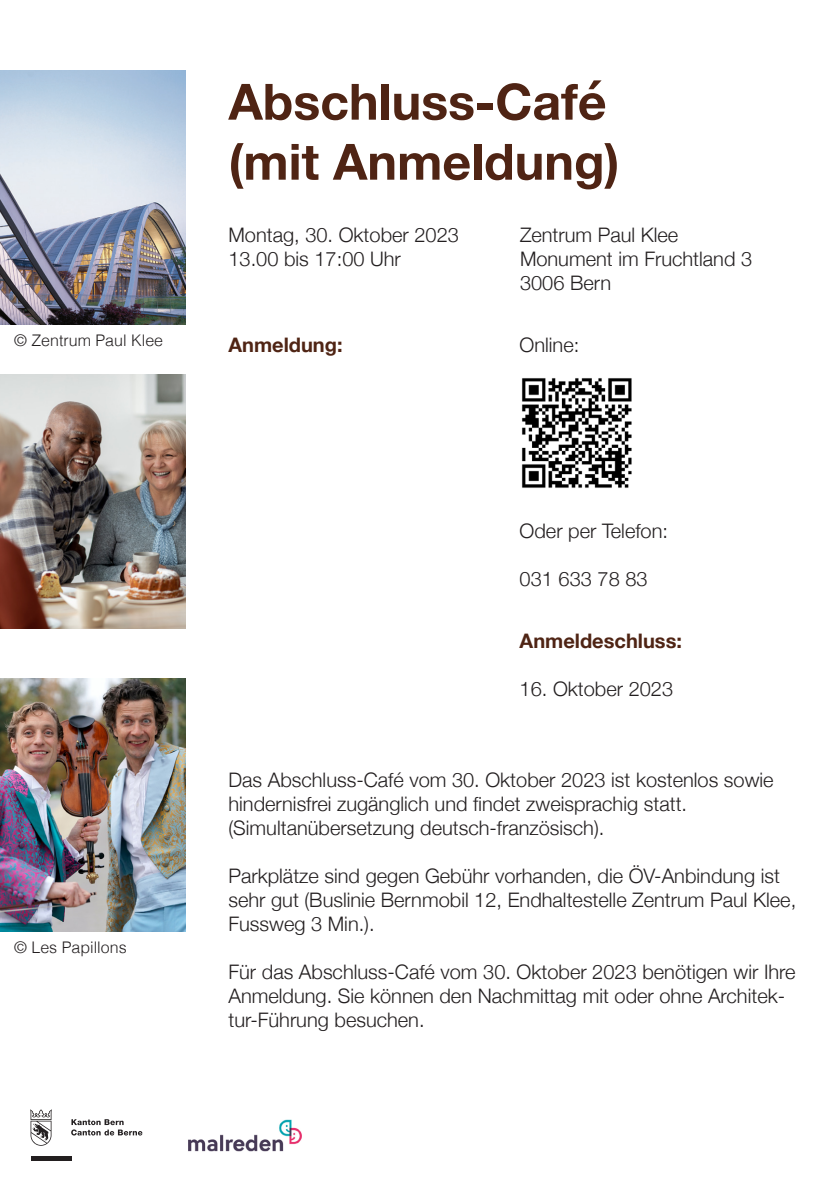
<style>
.page{position:relative;width:840px;height:1191px;background:#fff}
.page>*{position:absolute;margin:0;border:0;box-sizing:border-box;transform-origin:0 0}
.t1{font:700 50px "Helvetica Neue";color:#4f2414}
.t2{font:300 20px/24px "Helvetica Neue";color:#231f20}
.t3{font:700 20px "Helvetica Neue";color:#4f2414}
.t4{font:300 16px "Helvetica";color:#231f20}
</style>
<div class="page">
<img style="left:521px;top:378px;width:111px;height:110px">
<hr style="left:31px;top:1156px;width:40px;height:4px;background:#231f20">
<svg style="left:30px;top:1109px;width:22px;height:36px"></svg>
<svg style="left:71px;top:1119px;width:71px;height:16px"></svg>
<img style="left:188px;top:1119px;width:114px;height:33px">
<img style="left:0;top:374px;width:186px;height:254px">
<img style="left:0;top:71px;width:186px;height:253px">
<img style="left:0;top:678px;width:186px;height:253px">
<p class="t4" style="left:14px;top:327px;width:150px">© Zentrum Paul Klee</p>
<p class="t1" style="left:228px;top:63px;width:379px">Abschluss-Café</p>
<p class="t1" style="left:228px;top:123px;width:392px">(mit Anmeldung)</p>
<p class="t2" style="left:228px;top:221px;width:232px">Montag, 30. Oktober 2023</p>
<p class="t2" style="left:228px;top:245px;width:174px">13.00 bis 17:00 Uhr</p>
<p class="t3" style="left:228px;top:329px;width:116px">Anmeldung:</p>
<p class="t2" style="left:519px;top:221px;width:160px">Zentrum Paul Klee</p>
<p class="t2" style="left:519px;top:245px;width:233px">Monument im Fruchtland 3</p>
<p class="t2" style="left:519px;top:269px;width:93px">3006 Bern</p>
<p class="t2" style="left:519px;top:331px;width:61px">Online:</p>
<p class="t4" style="left:14px;top:934px;width:114px">© Les Papillons</p>
<p class="t2" style="left:519px;top:518px;width:150px">Oder per Telefon:</p>
<p class="t2" style="left:519px;top:566px;width:129px">031 633 78 83</p>
<p class="t3" style="left:519px;top:625px;width:164px">Anmeldeschluss:</p>
<p class="t2" style="left:519px;top:676px;width:155px">16. Oktober 2023</p>
<p class="t2" style="left:228px;top:766px;width:546px">Das Abschluss-Café vom 30. Oktober 2023 ist kostenlos sowie hindernisfrei zugänglich und findet zweisprachig statt.</p>
<p class="t2" style="left:228px;top:814px;width:377px">(Simultanübersetzung deutsch-französisch).</p>
<p class="t2" style="left:228px;top:862px;width:569px">Parkplätze sind gegen Gebühr vorhanden, die ÖV-Anbindung ist sehr gut (Buslinie Bernmobil 12, Endhaltestelle Zentrum Paul Klee,<br>Fussweg 3 Min.).</p>
<p class="t2" style="left:228px;top:958px;width:568px">Für das Abschluss-Café vom 30. Oktober 2023 benötigen wir Ihre<br>Anmeldung. Sie können den Nachmittag mit oder ohne Architek&shy;tur-Führung besuchen.</p>
</div>
